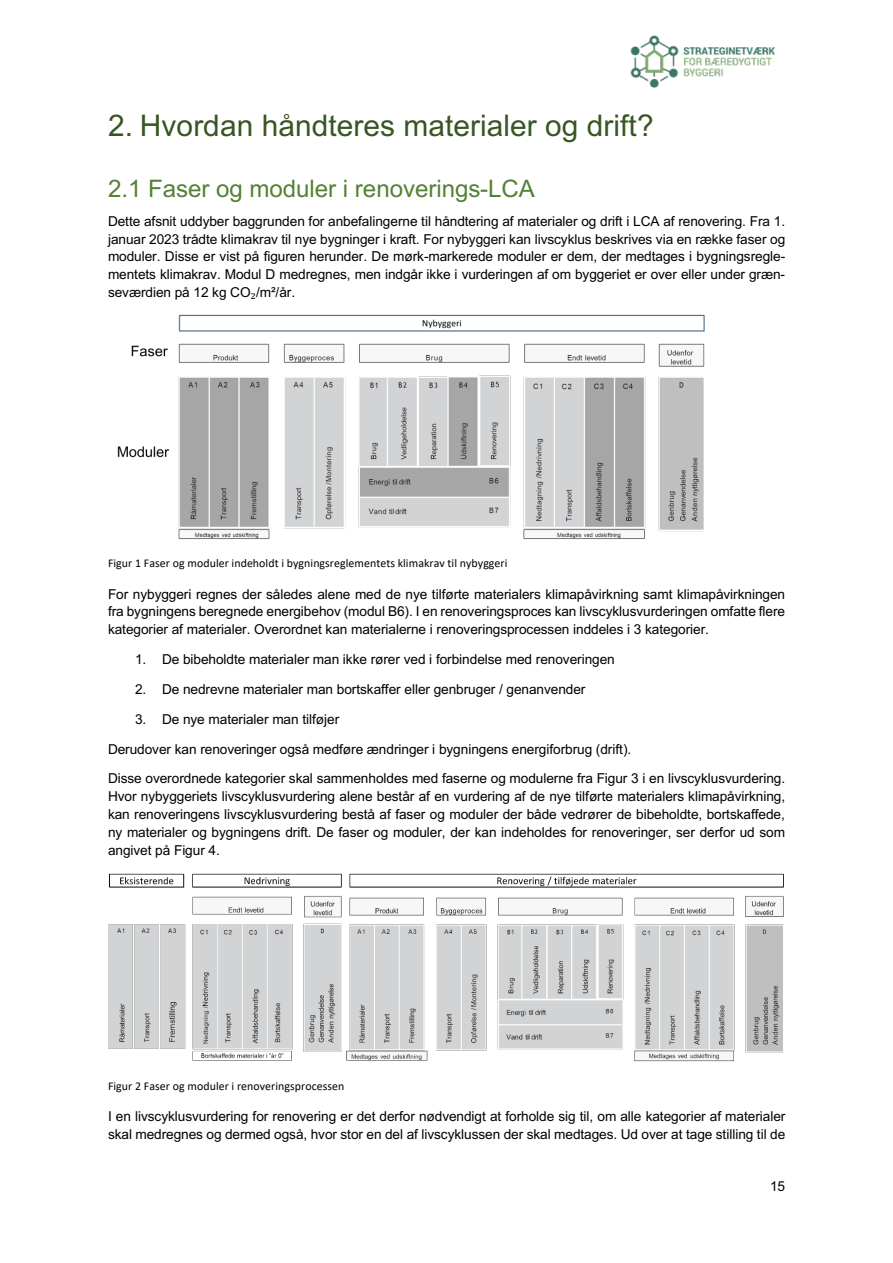
<style>
.page{position:relative;width:893px;height:1263px;background:#fff}
.page>*{position:absolute;margin:0;border:0;box-sizing:border-box;transform-origin:0 0}
.t1{font:29.85px "Arial";color:#385623}
.t2{font:24.15px "Arial";color:#538135}
.t3{font:13.65px/17.7px "Arial";letter-spacing:-.005em;color:#000;text-align:justify}
.t4{font:11.85px "Calibri";letter-spacing:.005em;color:#000}
.s1{font-family:"Cambria Math"}
</style>
<div class="page">
<img style="left:630px;top:35px;width:145px;height:53px">
<img style="left:117px;top:314px;width:587px;height:225px">
<img style="left:108px;top:873px;width:675px;height:189px">
<h1 class="t1" style="left:108px;top:109px;width:547px">2. Hvordan håndteres materialer og drift?</h1>
<h2 class="t2" style="left:108px;top:175px;width:428px">2.1 Faser og moduler i renoverings-LCA</h2>
<p class="t3" style="left:108px;top:212px;width:679px">Dette afsnit uddyber baggrunden for anbefalingerne til håndtering af materialer og drift i LCA af renovering. Fra 1. januar 2023 trådte klimakrav til nye bygninger i kraft. For nybyggeri kan livscyklus beskrives via en række faser og moduler. Disse er vist på figuren herunder. De mørk-markerede moduler er dem, der medtages i bygningsregle&shy;mentets klimakrav. Modul D medregnes, men indgår ikke i vurderingen af om byggeriet er over eller under græn&shy;seværdien på 12 kg CO<span class="s1">₂</span>/m²/år.</p>
<p class="t4" style="left:108px;top:556px;width:401px">Figur 1 Faser og moduler indeholdt i bygningsreglementets klimakrav til nybyggeri</p>
<p class="t3" style="left:108px;top:585px;width:679px">For nybyggeri regnes der således alene med de nye tilførte materialers klimapåvirkning samt klimapåvirkningen fra bygningens beregnede energibehov (modul B6). I en renoveringsproces kan livscyklusvurderingen omfatte flere kategorier af materialer. Overordnet kan materialerne i renoveringsprocessen inddeles i 3 kategorier.</p>
<p class="t3" style="left:135px;top:650px;width:481px">1. De bibeholdte materialer man ikke rører ved i forbindelse med renoveringen</p>
<p class="t3" style="left:135px;top:680px;width:452px">2. De nedrevne materialer man bortskaffer eller genbruger / genanvender</p>
<p class="t3" style="left:108px;top:704px;width:679px;line-height:29.8px;text-align:left;text-indent:27px">3. De nye materialer man tilføjer<br>Derudover kan renoveringer også medføre ændringer i bygningens energiforbrug (drift).<br>Disse overordnede kategorier skal sammenholdes med faserne og modulerne fra Figur 3 i en livscyklusvurdering.</p>
<p class="t3" style="left:108px;top:788px;width:679px">Hvor nybyggeriets livscyklusvurdering alene består af en vurdering af de nye tilførte materialers klimapåvirkning, kan renoveringens livscyklusvurdering bestå af faser og moduler der både vedrører de bibeholdte, bortskaffede, ny materialer og bygningens drift. De faser og moduler, der kan indeholdes for renoveringer, ser derfor ud som angivet på Figur 4.</p>
<p class="t4" style="left:108px;top:1078px;width:238px">Figur 2 Faser og moduler i renoveringsprocessen</p>
<p class="t3" style="left:108px;top:1107px;width:679px">I en livscyklusvurdering for renovering er det derfor nødvendigt at forholde sig til, om alle kategorier af materialer skal medregnes og dermed også, hvor stor en del af livscyklussen der skal medtages. Ud over at tage stilling til de</p>
<p class="t3" style="left:770px;top:1178px;width:17px">15</p>
</div>
